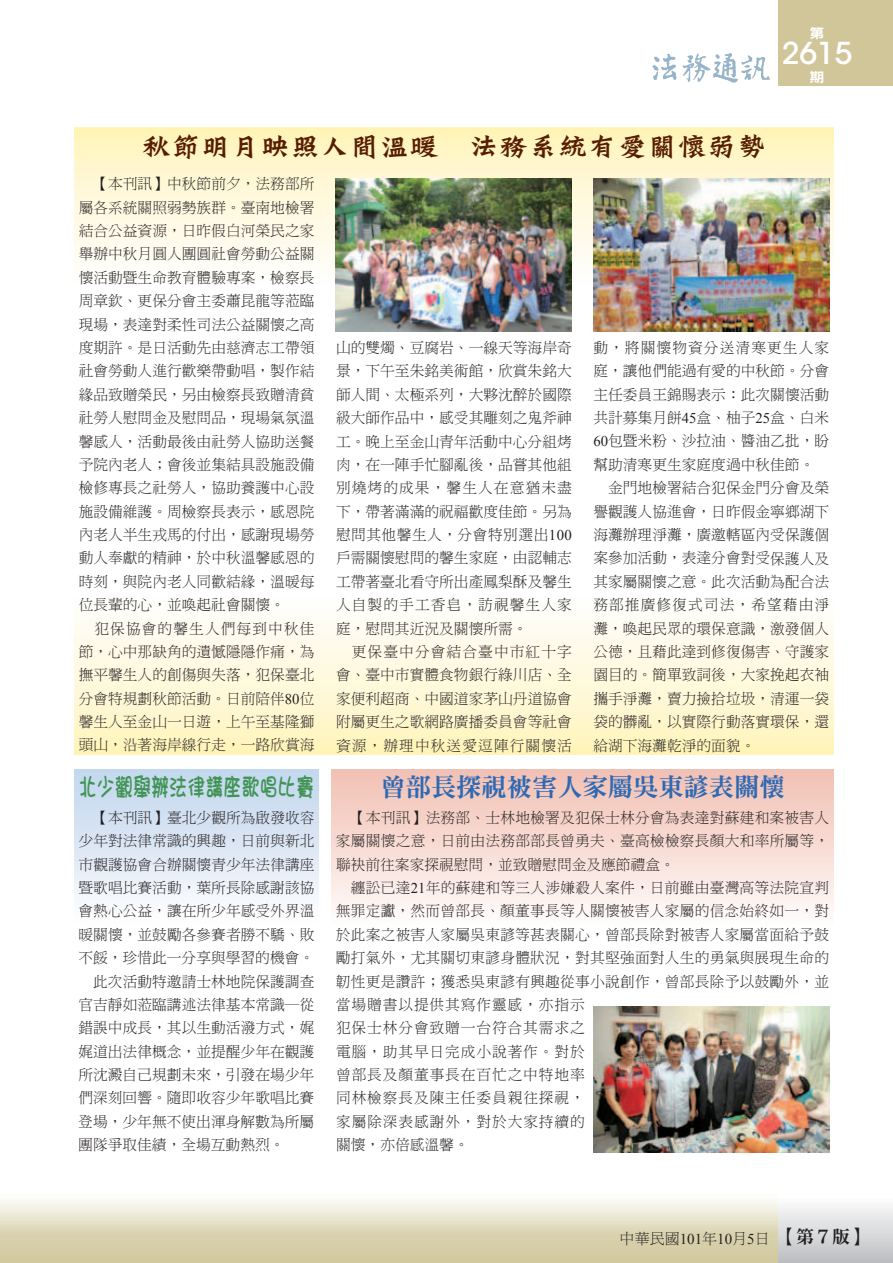
<style>
.page{position:relative;width:893px;height:1263px;background:#fff}
.page>*{position:absolute;margin:0;border:0;box-sizing:border-box;transform-origin:0 0}
.t1{font:500 30px "ITC Avant Garde Std";color:#fff}
.t2{font:29.7px "DF Lung Men Std W9";color:#571d00}
.t3{font:25.5px "DF Ming Std W9";color:#2f69b3}
.t4{font:25.5px "DF Girl Std W7";color:#419455;scale:.71 1}
.t5{font:15px "DF Ming Std W3";color:#231f20}
.t6{font:14.85px/23.4px "DF Ming Std W3";color:#231f20;text-align:justify}
.t7{font:13.5px "DF Hei Std W9";color:#fff;scale:1.11 1}
.s1{font-family:"Times New Roman"}
.s2{font-family:"DF Ming Std W9";font-size:18px}
</style>
<div class="page">
<div style="left:778px;top:0;width:115px;height:85px;background:#d0c69a"></div>
<div style="left:0;top:1191px;width:893px;height:72px;background:linear-gradient(to bottom,#fefefc,#ccc191)"></div>
<img style="left:652px;top:53px;width:25px;height:27px">
<img style="left:682px;top:53px;width:28px;height:29px">
<img style="left:742px;top:55px;width:28px;height:25px">
<img style="left:710px;top:53px;width:32px;height:30px">
<div style="left:778px;top:1191px;width:115px;height:72px;background:linear-gradient(to bottom,#fff,#bdbec1)"></div>
<div style="left:332px;top:770px;width:501px;height:157px;background:linear-gradient(to bottom,#f2bfb2,#fefdfc)"></div>
<div style="left:74px;top:770px;width:245px;height:157px;background:linear-gradient(to bottom,#c0d5ed,#fffefe)"></div>
<div style="left:74px;top:128px;width:759px;height:157px;background:linear-gradient(to bottom,#fef3bb,#fefeff)"></div>
<div style="left:74px;top:595px;width:759px;height:160px;background:linear-gradient(to bottom,#fefeff,#fff4bc)"></div>
<img style="left:336px;top:179px;width:236px;height:153px">
<img style="left:593px;top:1007px;width:236px;height:145px">
<img style="left:593px;top:179px;width:236px;height:153px">
<p class="t7" style="left:810px;top:26px;width:15px">第</p>
<h1 class="t1" style="left:782px;top:35px;width:72px">2615</h1>
<p class="t7" style="left:810px;top:69px;width:15px">期</p>
<h2 class="t2" style="left:141px;top:131px;width:627px">秋節明月映照人間溫暖　法務系統有愛關懷弱勢</h2>
<p class="t6" style="left:79px;top:172px;width:237px;text-indent:15px">【本刊訊】中秋節前夕，法務部所屬各系統關照弱勢族群。臺南地檢署結合公益資源，日昨假白河榮民之家舉辦中秋月圓人團圓社會勞動公益關懷活動暨生命教育體驗專案，檢察長周章欽、更保分會主委蕭昆龍等蒞臨現場，表達對柔性司法公益關懷之高度期許。是日活動先由慈濟志工帶領社會勞動人進行歡樂帶動唱，製作結緣品致贈榮民，另由檢察長致贈清貧社勞人慰問金及慰問品，現場氣氛溫馨感人，活動最後由社勞人協助送餐予院內老人；會後並集結具設施設備檢修專長之社勞人，協助養護中心設施設備維護。周檢察長表示，感恩院內老人半生戎馬的付出，感謝現場勞動人奉獻的精神，於中秋溫馨感恩的時刻，與院內老人同歡結緣，溫暖每位長輩的心，並喚起社會關懷。</p>
<p class="t6" style="left:79px;top:616px;width:237px;text-indent:16px">犯保協會的馨生人們每到中秋佳節，心中那缺角的遺憾隱隱作痛，為撫平馨生人的創傷與失落，犯保臺北分會特規劃秋節活動。日前陪伴<span class="s1">80</span>位馨生人至金山一日遊，上午至基隆獅頭山，沿著海岸線行走，一路欣賞海</p>
<p class="t6" style="left:336px;top:336px;width:237px">山的雙燭、豆腐岩、一線天等海岸奇景，下午至朱銘美術館，欣賞朱銘大師人間、太極系列，大夥沈醉於國際級大師作品中，感受其雕刻之鬼斧神工。晚上至金山青年活動中心分組烤肉，在一陣手忙腳亂後，品嘗其他組別燒烤的成果，馨生人在意猶未盡下，帶著滿滿的祝福歡度佳節。另為慰問其他馨生人，分會特別選出<span class="s1">100</span>戶需關懷慰問的馨生家庭，由認輔志工帶著臺北看守所出產鳳梨酥及馨生人自製的手工香皂，訪視馨生人家庭，慰問其近況及關懷所需。</p>
<p class="t6" style="left:336px;top:640px;width:237px;text-indent:16px">更保臺中分會結合臺中市紅十字會、臺中市實體食物銀行綠川店、全家便利超商、中國道家茅山丹道協會附屬更生之歌網路廣播委員會等社會資源，辦理中秋送愛逗陣行關懷活</p>
<p class="t6" style="left:593px;top:336px;width:237px">動，將關懷物資分送清寒更生人家庭，讓他們能過有愛的中秋節。分會主任委員王錦賜表示：此次關懷活動共計募集月餅<span class="s1">45</span>盒、柚子<span class="s1">25</span>盒、白米<span class="s1">60</span>包暨米粉、沙拉油、醬油乙批，盼幫助清寒更生家庭度過中秋佳節。</p>
<p class="t6" style="left:593px;top:476px;width:237px;text-indent:15px">金門地檢署結合犯保金門分會及榮譽觀護人協進會，日昨假金寧鄉湖下海灘辦理淨灘，廣邀轄區內受保護個案參加活動，表達分會對受保護人及其家屬關懷之意。此次活動為配合法務部推廣修復式司法，希望藉由淨灘，喚起民眾的環保意識，激發個人公德，且藉此達到修復傷害、守護家園目的。簡單致詞後，大家挽起衣袖攜手淨灘，賣力撿拾垃圾，清運一袋袋的髒亂，以實際行動落實環保，還給湖下海灘乾淨的面貌。</p>
<h3 class="t4" style="left:79px;top:773px;width:333px">北少觀舉辦法律講座歌唱比賽</h3>
<p class="t6" style="left:93px;top:806px;width:223px">【本刊訊】臺北少觀所為啟發收容</p>
<p class="t6" style="left:79px;top:829px;width:237px">少年對法律常識的興趣，日前與新北</p>
<p class="t6" style="left:79px;top:852px;width:237px">市觀護協會合辦關懷青少年法律講座</p>
<p class="t6" style="left:79px;top:876px;width:237px">暨歌唱比賽活動，葉所長除感謝該協</p>
<p class="t6" style="left:79px;top:899px;width:237px">會熱心公益，讓在所少年感受外界溫</p>
<p class="t6" style="left:79px;top:922px;width:237px">暖關懷，並鼓勵各參賽者勝不驕、敗</p>
<p class="t6" style="left:78px;top:946px;width:237px">不餒，珍惜此一分享與學習的機會。</p>
<p class="t6" style="left:93px;top:969px;width:223px">此次活動特邀請士林地院保護調查</p>
<p class="t6" style="left:78px;top:993px;width:237px">官吉靜如蒞臨講述法律基本常識―從</p>
<p class="t6" style="left:78px;top:1016px;width:237px">錯誤中成長，其以生動活潑方式，娓</p>
<p class="t6" style="left:78px;top:1039px;width:237px">娓道出法律概念，並提醒少年在觀護</p>
<p class="t6" style="left:78px;top:1063px;width:237px">所沈澱自己規劃未來，引發在場少年</p>
<p class="t6" style="left:78px;top:1086px;width:237px">們深刻回響。隨即收容少年歌唱比賽</p>
<p class="t6" style="left:78px;top:1109px;width:237px">登場，少年無不使出渾身解數為所屬</p>
<p class="t6" style="left:78px;top:1133px;width:208px">團隊爭取佳績，全場互動熱烈。</p>
<h3 class="t3" style="left:380px;top:773px;width:406px">曾部長探視被害人家屬吳東諺表關懷</h3>
<p class="t6" style="left:336px;top:806px;width:495px;text-indent:15px">【本刊訊】法務部、士林地檢署及犯保士林分會為表達對蘇建和案被害人家屬關懷之意，日前由法務部部長曾勇夫、臺高檢檢察長顏大和率所屬等，聯袂前往案家探視慰問，並致贈慰問金及應節禮盒。</p>
<p class="t6" style="left:336px;top:876px;width:495px;text-align:left;text-indent:15px">纏訟已達<span class="s1">21</span>年的蘇建和等三人涉嫌殺人案件，日前雖由臺灣高等法院宣判無罪定讞，然而曾部長、顏董事長等人關懷被害人家屬的信念始終如一，對於此案之被害人家屬吳東諺等甚表關心，曾部長除對被害人家屬當面給予鼓勵打氣外，尤其關切東諺身體狀況，對其堅強面對人生的勇氣與展現生命的韌性更是讚許；獲悉吳東諺有興趣從事小說創作，曾部長除予以鼓勵外，並當場贈書以提供其寫作靈感，亦指示<br>犯保士林分會致贈一台符合其需求之<br>電腦，助其早日完成小說著作。對於<br>曾部長及顏董事長在百忙之中特地率<br>同林檢察長及陳主任委員親往探視，<br>家屬除深表感謝外，對於大家持續的<br>關懷，亦倍感溫馨。</p>
<p class="t5" style="left:620px;top:1230px;width:250px">中華民國<span class="s1">101</span>年<span class="s1">10</span>月<span class="s1">5</span>日<span class="s2">【第７版】</span></p>
</div>
